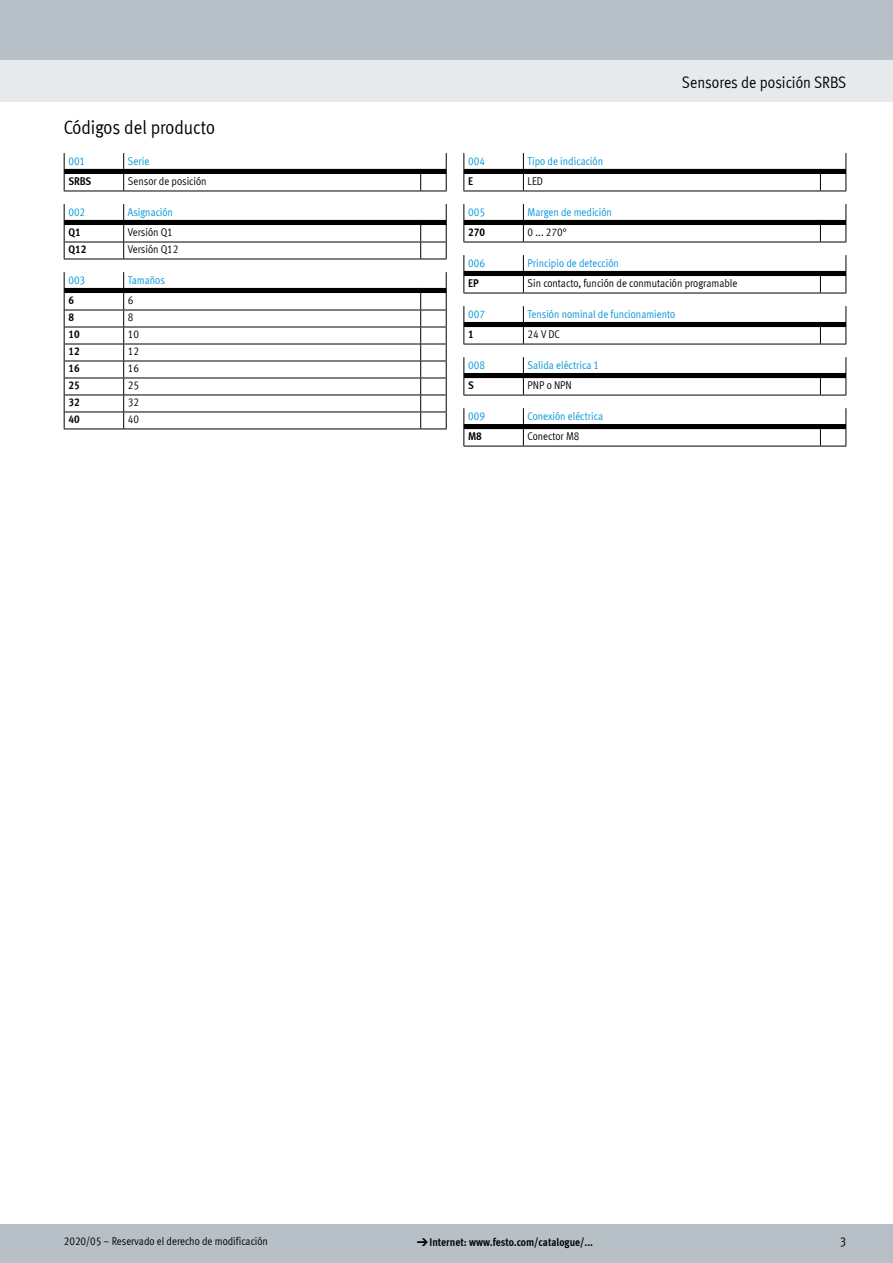
<style>
.page{position:relative;width:893px;height:1263px;background:#fff}
.page>*{position:absolute;margin:0;border:0;box-sizing:border-box;transform-origin:0 0}
.FES_title_section{font:19.5px "Meta Cond LF";color:#000}
.FES_title_family{font:16.5px "Meta Cond LF";color:#000}
.t1{font:12.75px "Meta Cond LF";color:#000}
.t2{font:11.25px "Meta Cond LF";color:#000}
.t3{font:11.25px "Meta Cond LF";color:#0095db}
.t4{font:700 11.25px "Meta Cond LF";color:#000}
.s1{font-family:"Meto Pict 182";font-weight:400}
</style>
<div class="page">
<div style="left:0;top:1225px;width:893px;height:38px;background:#b6c0c6"></div>
<div style="left:0;top:60px;width:893px;height:42px;background:#e7eaec"></div>
<div style="left:0;top:0;width:893px;height:60px;background:#b6c0c6"></div>
<svg style="left:64px;top:153px;width:383px;height:39px"></svg>
<svg style="left:64px;top:204px;width:383px;height:56px"></svg>
<svg style="left:64px;top:272px;width:383px;height:158px"></svg>
<svg style="left:463px;top:153px;width:384px;height:39px"></svg>
<svg style="left:463px;top:204px;width:384px;height:39px"></svg>
<svg style="left:463px;top:255px;width:384px;height:39px"></svg>
<svg style="left:463px;top:306px;width:384px;height:39px"></svg>
<svg style="left:463px;top:357px;width:384px;height:39px"></svg>
<svg style="left:463px;top:408px;width:384px;height:39px"></svg>
<p class="FES_title_section" style="left:64px;top:116px;width:153px">Códigos del producto</p>
<p class="t3" style="left:68px;top:154px;width:18px">001</p>
<p class="t3" style="left:128px;top:154px;width:23px">Serie</p>
<p class="t4" style="left:68px;top:174px;width:25px">SRBS</p>
<p class="t2" style="left:128px;top:174px;width:80px">Sensor de posición</p>
<p class="t3" style="left:68px;top:205px;width:18px">002</p>
<p class="t3" style="left:128px;top:205px;width:47px">Asignación</p>
<p class="t4" style="left:68px;top:225px;width:14px">Q1</p>
<p class="t2" style="left:128px;top:225px;width:46px">Versión Q1</p>
<p class="t4" style="left:68px;top:242px;width:19px">Q12</p>
<p class="t2" style="left:128px;top:242px;width:52px">Versión Q12</p>
<p class="t3" style="left:68px;top:273px;width:18px">003</p>
<p class="t3" style="left:128px;top:273px;width:39px">Tamaños</p>
<p class="t4" style="left:68px;top:293px;width:7px">6</p>
<p class="t2" style="left:128px;top:293px;width:7px">6</p>
<p class="t4" style="left:68px;top:310px;width:7px">8</p>
<p class="t2" style="left:128px;top:310px;width:7px">8</p>
<p class="t4" style="left:68px;top:327px;width:13px">10</p>
<p class="t2" style="left:128px;top:327px;width:13px">10</p>
<p class="t4" style="left:68px;top:344px;width:13px">12</p>
<p class="t2" style="left:128px;top:344px;width:13px">12</p>
<p class="t4" style="left:68px;top:361px;width:13px">16</p>
<p class="t2" style="left:128px;top:361px;width:13px">16</p>
<p class="t4" style="left:68px;top:378px;width:13px">25</p>
<p class="t2" style="left:128px;top:378px;width:13px">25</p>
<p class="t4" style="left:68px;top:395px;width:13px">32</p>
<p class="t2" style="left:128px;top:395px;width:13px">32</p>
<p class="t4" style="left:68px;top:412px;width:13px">40</p>
<p class="t2" style="left:128px;top:412px;width:13px">40</p>
<p class="FES_title_family" style="left:682px;top:72px;width:166px">Sensores de posición SRBS</p>
<p class="t3" style="left:468px;top:154px;width:18px">004</p>
<p class="t3" style="left:528px;top:154px;width:77px">Tipo de indicación</p>
<p class="t4" style="left:468px;top:174px;width:6px">E</p>
<p class="t2" style="left:528px;top:174px;width:17px">LED</p>
<p class="t3" style="left:468px;top:205px;width:18px">005</p>
<p class="t3" style="left:528px;top:205px;width:86px">Margen de medición</p>
<p class="t4" style="left:468px;top:225px;width:18px">270</p>
<p class="t2" style="left:528px;top:225px;width:41px">0 ... 270°</p>
<p class="t3" style="left:468px;top:256px;width:18px">006</p>
<p class="t3" style="left:528px;top:256px;width:93px">Principio de detección</p>
<p class="t4" style="left:468px;top:276px;width:12px">EP</p>
<p class="t2" style="left:528px;top:276px;width:211px">Sin contacto, función de conmutación programable</p>
<p class="t3" style="left:468px;top:307px;width:18px">007</p>
<p class="t3" style="left:528px;top:307px;width:149px">Tensión nominal de funcionamiento</p>
<p class="t4" style="left:468px;top:327px;width:7px">1</p>
<p class="t2" style="left:528px;top:327px;width:34px">24 V DC</p>
<p class="t3" style="left:468px;top:358px;width:18px">008</p>
<p class="t3" style="left:528px;top:358px;width:73px">Salida eléctrica 1</p>
<p class="t4" style="left:468px;top:378px;width:7px">S</p>
<p class="t2" style="left:528px;top:378px;width:46px">PNP o NPN</p>
<p class="t3" style="left:468px;top:409px;width:18px">009</p>
<p class="t3" style="left:528px;top:409px;width:77px">Conexión eléctrica</p>
<p class="t4" style="left:468px;top:429px;width:15px">M8</p>
<p class="t2" style="left:528px;top:429px;width:53px">Conector M8</p>
<p class="t2" style="left:64px;top:1234px;width:206px">2020/05 – Reservado el derecho de modificación</p>
<p class="t4" style="left:417px;top:1235px;width:178px"><span class="s1">d</span>Internet: www.festo.com/catalogue/...</p>
<p class="t1" style="left:840px;top:1234px;width:8px">3</p>
</div>
